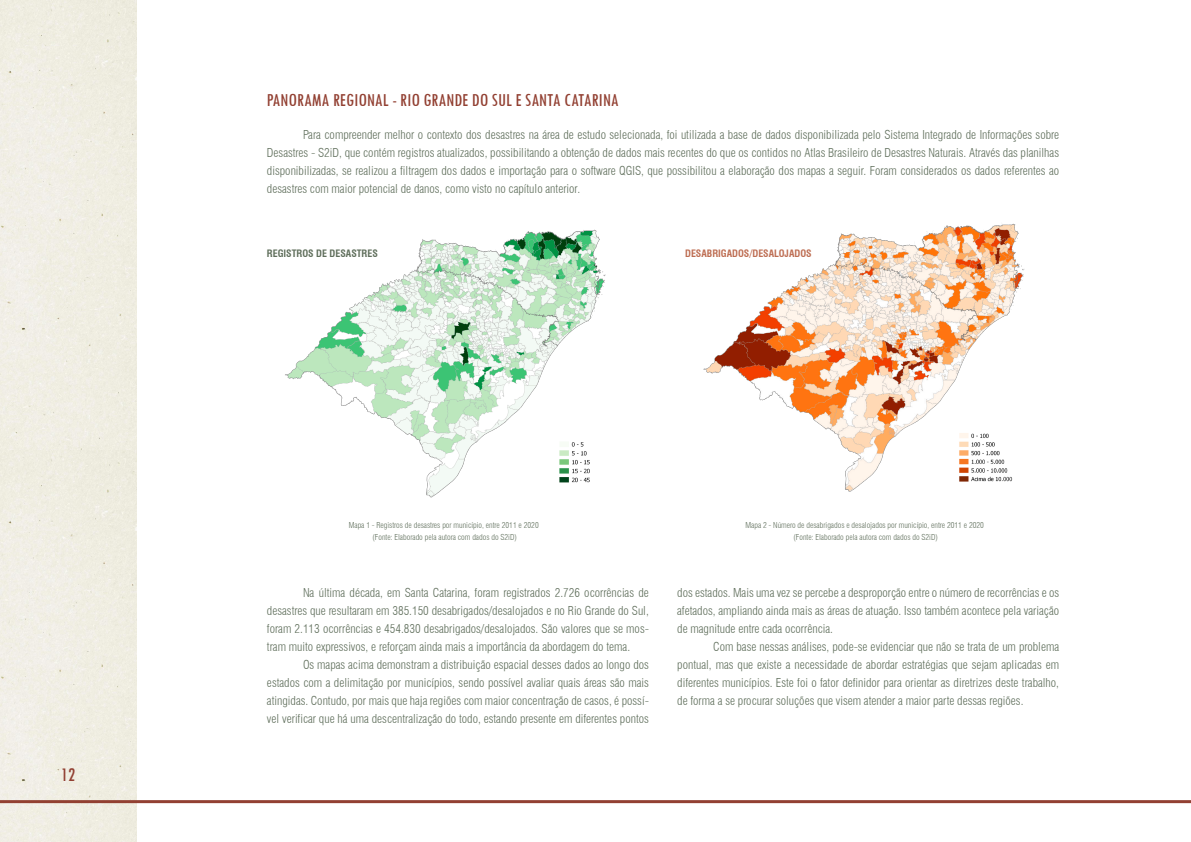
<style>
.page{position:relative;width:1191px;height:842px;background:#fff}
.page>*{position:absolute;margin:0;border:0;box-sizing:border-box;transform-origin:0 0}
.t1{font:condensed 20px "Tw Cen";color:#924032}
.t2{font:condensed 19px "Tw Cen";color:#924032}
.t3{font:300 condensed 12px/18px "Swiss 721 BT";color:#606f5c;text-align:justify}
.t4{font:700 condensed 10px "Swiss 721 BT";color:#be6e53}
.t5{font:700 condensed 10px "Swiss 721 BT";color:#606f5c}
.t6{font:300 condensed 8px "Swiss 721 BT";color:#606f5c}
</style>
<div class="page">
<div style="left:0;top:0;width:136px;height:842px;background:#f0eee3"></div>
<hr style="left:0;top:800px;width:1191px;height:3px;background:#924032">
<img style="left:285px;top:189px;width:321px;height:309px">
<img style="left:703px;top:223px;width:322px;height:269px">
<img style="left:951px;top:432px;width:74px;height:51px">
<img style="left:542px;top:439px;width:64px;height:46px">
<h1 class="t1" style="left:61px;top:763px;width:16px">12</h1>
<p class="t2" style="left:267px;top:89px;width:353px">PANORAMA REGIONAL - RIO GRANDE DO SUL E SANTA CATARINA</p>
<p class="t3" style="left:267px;top:125px;width:793px;text-indent:36px">Para compreender melhor o contexto dos desastres na área de estudo selecionada, foi utilizada a base de dados disponibilizada pelo Sistema Integrado de Informações sobre Desastres - S2iD, que contém registros atualizados, possibilitando a obtenção de dados mais recentes do que os contidos no Atlas Brasileiro de Desastres Naturais. Através das planilhas disponibilizadas, se realizou a filtragem dos dados e importação para o software QGIS, que possibilitou a elaboração dos mapas a seguir. Foram considerados os dados referentes ao desastres com maior potencial de danos, como visto no capítulo anterior.</p>
<p class="t5" style="left:267px;top:247px;width:112px">REGISTROS DE DESASTRES</p>
<p class="t4" style="left:685px;top:247px;width:128px">DESABRIGADOS/DESALOJADOS</p>
<p class="t6" style="left:349px;top:520px;width:191px">Mapa 1 - Registros de desastres por município, entre 2011 e 2020</p>
<p class="t6" style="left:372px;top:532px;width:146px">(Fonte: Elaborado pela autora com dados do S2iD)</p>
<p class="t3" style="left:267px;top:584px;width:383px;text-indent:36px">Na última década, em Santa Catarina, foram registrados 2.726 ocorrências de desastres que resultaram em 385.150 desabrigados/desalojados e no Rio Grande do Sul, foram 2.113 ocorrências e 454.830 desabrigados/desalojados. São valores que se mos&shy;tram muito expressivos, e reforçam ainda mais a importância da abordagem do tema.</p>
<p class="t3" style="left:267px;top:656px;width:383px;text-indent:36px">Os mapas acima demonstram a distribuição espacial desses dados ao longo dos estados com a delimitação por municípios, sendo possível avaliar quais áreas são mais atingidas. Contudo, por mais que haja regiões com maior concentração de casos, é possí&shy;vel verificar que há uma descentralização do todo, estando presente em diferentes pontos</p>
<p class="t6" style="left:745px;top:520px;width:240px">Mapa 2 - Número de desabrigados e desalojados por município, entre 2011 e 2020</p>
<p class="t6" style="left:793px;top:532px;width:146px">(Fonte: Elaborado pela autora com dados do S2iD)</p>
<p class="t3" style="left:677px;top:584px;width:383px">dos estados. Mais uma vez se percebe a desproporção entre o número de recorrências e os afetados, ampliando ainda mais as áreas de atuação. Isso também acontece pela variação de magnitude entre cada ocorrência.</p>
<p class="t3" style="left:677px;top:638px;width:383px;text-indent:36px">Com base nessas análises, pode-se evidenciar que não se trata de um problema pontual, mas que existe a necessidade de abordar estratégias que sejam aplicadas em diferentes municípios. Este foi o fator definidor para orientar as diretrizes deste trabalho, de forma a se procurar soluções que visem atender a maior parte dessas regiões.</p>
</div>
